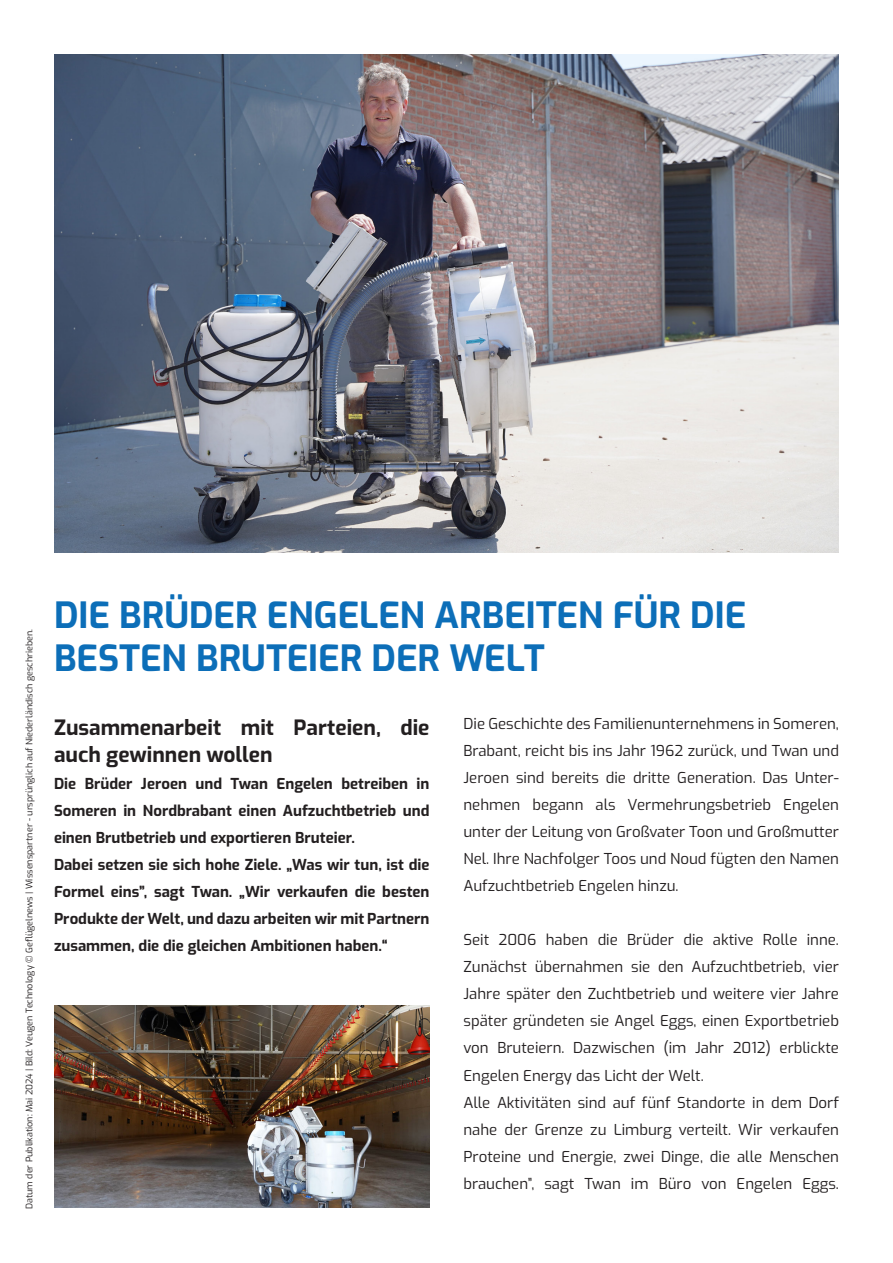
<style>
.page{position:relative;width:893px;height:1263px;background:#fff}
.page>*{position:absolute;margin:0;border:0;box-sizing:border-box;transform-origin:0 0}
.t1{font:700 36px "Exo";color:#0c6eb8}
.t2{font:700 21px/27px "Exo";color:#231f20}
.t3{font:15px/27px "Exo";color:#231f20;text-align:justify}
.t4{font:700 15px/27px "Exo";color:#231f20;text-align:justify}
.t5{font:9px "Exo";color:#231f20}
</style>
<div class="page">
<img style="left:54px;top:54px;width:785px;height:499px">
<img style="left:54px;top:1006px;width:375px;height:202px">
<p class="t5" style="left:22px;top:1209px;width:581px;rotate:-90deg">Datum der Publikation: Mai 2024 | Bild: Veugen Technology © Geflügelnews | Wissenspartner - ursprünglich auf Niederländisch geschrieben.</p>
<p class="t1" style="left:54px;top:587px;width:694px">DIE BRÜDER ENGELEN ARBEITEN FÜR DIE</p>
<p class="t1" style="left:54px;top:631px;width:492px">BESTEN BRUTEIER DER WELT</p>
<p class="t2" style="left:54px;top:713px;width:377px">Zusammenarbeit mit Parteien, die auch gewinnen wollen</p>
<p class="t4" style="left:54px;top:769px;width:377px">Die Brüder Jeroen und Twan Engelen betreiben in Someren in Nordbrabant einen Aufzuchtbetrieb und einen Brutbetrieb und exportieren Bruteier.</p>
<p class="t4" style="left:54px;top:850px;width:377px">Dabei setzen sie sich hohe Ziele. „Was wir tun, ist die Formel eins”, sagt Twan. „Wir verkaufen die besten Produkte der Welt, und dazu arbeiten wir mit Partnern zusammen, die die gleichen Ambitionen haben.“</p>
<p class="t3" style="left:463px;top:710px;width:377px">Die Geschichte des Familienunternehmens in Someren, Brabant, reicht bis ins Jahr 1962 zurück, und Twan und Jeroen sind bereits die dritte Generation. Das Unter&shy;nehmen begann als Vermehrungsbetrieb Engelen unter der Leitung von Großvater Toon und Großmutter Nel. Ihre Nachfolger Toos und Noud fügten den Namen Aufzuchtbetrieb Engelen hinzu.</p>
<p class="t3" style="left:463px;top:926px;width:377px">Seit 2006 haben die Brüder die aktive Rolle inne.<br>Zunächst übernahmen sie den Aufzuchtbetrieb, vier Jahre später den Zuchtbetrieb und weitere vier Jahre später gründeten sie Angel Eggs, einen Exportbetrieb von Bruteiern. Dazwischen (im Jahr 2012) erblickte Engelen Energy das Licht der Welt.</p>
<p class="t3" style="left:463px;top:1088px;width:377px">Alle Aktivitäten sind auf fünf Standorte in dem Dorf nahe der Grenze zu Limburg verteilt. Wir verkaufen Proteine und Energie, zwei Dinge, die alle Menschen brauchen”, sagt Twan im Büro von Engelen Eggs.</p>
</div>
